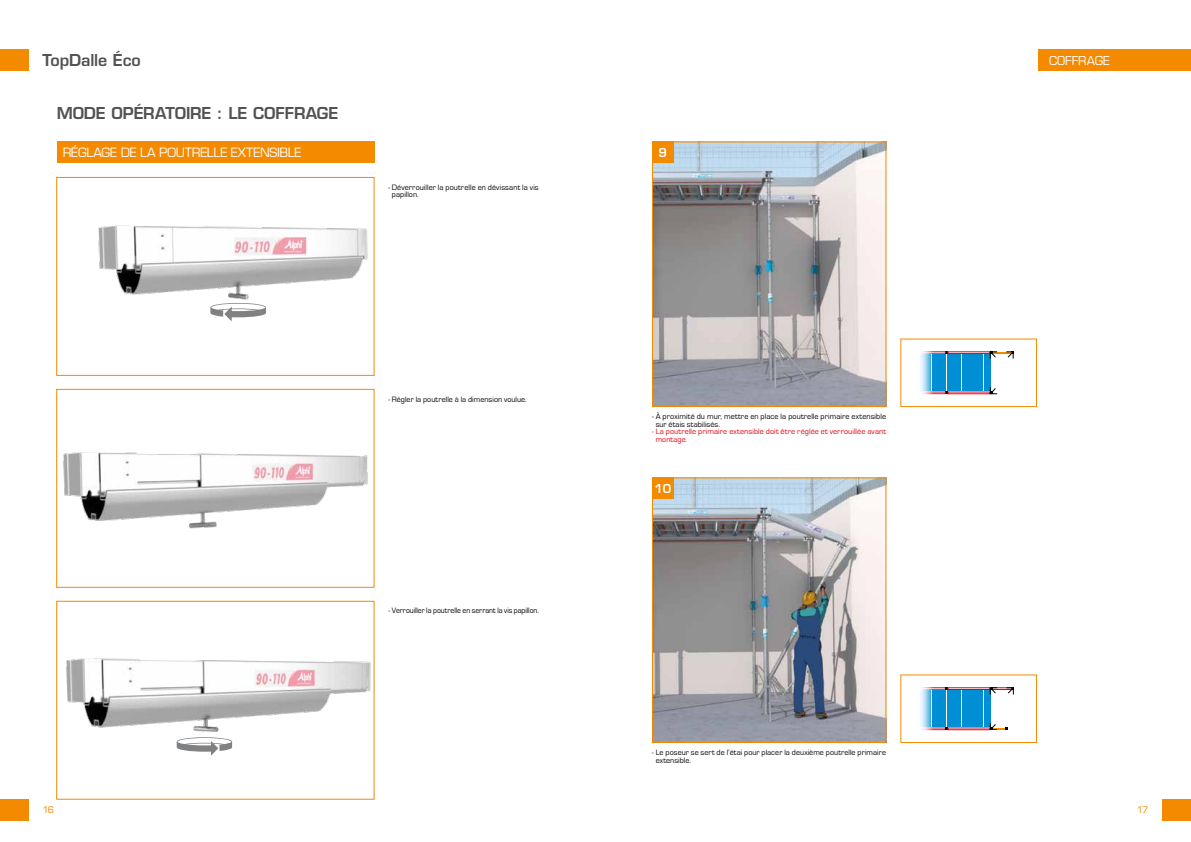
<style>
.page{position:relative;width:1191px;height:842px;background:#fff}
.page>*{position:absolute;margin:0;border:0;box-sizing:border-box;transform-origin:0 0}
.t1{font:600 16px "Eurostile LT Std";letter-spacing:-.005em;color:#525254}
.t2{font:14px "Eurostile";letter-spacing:-.01em;color:#fff}
.t3{font:12px "Eurostile LT Std";letter-spacing:-.005em;color:#fff}
.t4{font:600 12px "Eurostile LT Std";color:#fff}
.t5{font:9px "Eurostile LT Std";color:#f38a00}
.t6{font:8px/7.5px "Eurostile";letter-spacing:.005em;color:#000}
.t7{font:8px/7.5px "Eurostile";letter-spacing:.01em;color:#e30011}
.t8{font:8px "Eurostile";letter-spacing:.005em;color:#000;scale:.96 1}
</style>
<div class="page">
<div style="left:0;top:799px;width:28px;height:22px;background:#f38a00"></div>
<div style="left:1162px;top:799px;width:29px;height:22px;background:#f38a00"></div>
<div style="left:0;top:50px;width:28px;height:21px;background:#f38a00"></div>
<div style="left:1038px;top:50px;width:153px;height:21px;background:#f38a00"></div>
<div style="left:57px;top:142px;width:317px;height:21px;background:#f38a00"></div>
<div style="left:56px;top:177px;width:318px;height:199px;background:#fff;border:1px solid #f38a00"></div>
<img style="left:56px;top:210px;width:318px;height:102px">
<svg style="left:211px;top:303px;width:55px;height:18px"></svg>
<div style="left:56px;top:389px;width:318px;height:198px;background:#fff;border:1px solid #f38a00"></div>
<img style="left:56px;top:436px;width:318px;height:102px">
<div style="left:56px;top:601px;width:318px;height:198px;background:#fff;border:1px solid #f38a00"></div>
<img style="left:56px;top:641px;width:318px;height:102px">
<svg style="left:177px;top:737px;width:55px;height:19px"></svg>
<img style="left:654px;top:144px;width:230px;height:261px">
<div style="left:652px;top:142px;width:234px;height:265px;border:1px solid #f38a00"></div>
<img style="left:654px;top:480px;width:230px;height:261px">
<div style="left:652px;top:478px;width:234px;height:265px;border:1px solid #f38a00"></div>
<div style="left:652px;top:142px;width:21px;height:21px;background:#f38a00"></div>
<div style="left:652px;top:478px;width:21px;height:21px;background:#f38a00"></div>
<div style="left:947px;top:354px;width:6px;height:37px;background:#008fd4"></div>
<div style="left:954px;top:354px;width:7px;height:37px;background:#008fd4"></div>
<svg style="left:920px;top:354px;width:3px;height:37px"></svg>
<svg style="left:924px;top:354px;width:7px;height:37px"></svg>
<div style="left:962px;top:354px;width:6px;height:37px;background:#008fd4"></div>
<div style="left:932px;top:354px;width:6px;height:37px;background:#008fd4"></div>
<div style="left:969px;top:354px;width:6px;height:37px;background:#008fd4"></div>
<div style="left:939px;top:354px;width:6px;height:37px;background:#008fd4"></div>
<div style="left:976px;top:354px;width:7px;height:37px;background:#008fd4"></div>
<div style="left:984px;top:354px;width:6px;height:37px;background:#008fd4"></div>
<div style="left:947px;top:352px;width:43px;height:2px;border:1px solid #e30011"></div>
<svg style="left:990px;top:387px;width:8px;height:7px"></svg>
<svg style="left:990px;top:352px;width:23px;height:7px"></svg>
<div style="left:900px;top:339px;width:136px;height:68px;border:1px solid #f38a00"></div>
<svg style="left:920px;top:690px;width:3px;height:37px"></svg>
<svg style="left:924px;top:690px;width:7px;height:37px"></svg>
<div style="left:932px;top:690px;width:6px;height:37px;background:#008fd4"></div>
<div style="left:939px;top:690px;width:6px;height:37px;background:#008fd4"></div>
<div style="left:947px;top:690px;width:6px;height:37px;background:#008fd4"></div>
<div style="left:954px;top:690px;width:7px;height:37px;background:#008fd4"></div>
<div style="left:962px;top:690px;width:6px;height:37px;background:#008fd4"></div>
<div style="left:969px;top:690px;width:6px;height:37px;background:#008fd4"></div>
<div style="left:976px;top:690px;width:7px;height:37px;background:#008fd4"></div>
<div style="left:984px;top:690px;width:6px;height:37px;background:#008fd4"></div>
<div style="left:947px;top:687px;width:43px;height:3px;border:1px solid #e30011"></div>
<div style="left:947px;top:728px;width:43px;height:2px;border:1px solid #e30011"></div>
<div style="left:992px;top:687px;width:19px;height:3px;border:1px solid #e30011"></div>
<svg style="left:1005px;top:687px;width:8px;height:7px"></svg>
<svg style="left:990px;top:723px;width:17px;height:7px"></svg>
<svg style="left:990px;top:687px;width:8px;height:7px"></svg>
<div style="left:900px;top:675px;width:136px;height:68px;border:1px solid #f38a00"></div>
<h1 class="t1" style="left:43px;top:50px;width:100px">TopDalle Éco</h1>
<h3 class="t3" style="left:1049px;top:53px;width:62px">COFFRAGE</h3>
<h1 class="t1" style="left:57px;top:103px;width:283px">MODE OPÉRATOIRE : LE COFFRAGE</h1>
<h2 class="t2" style="left:63px;top:145px;width:240px">RÉGLAGE DE LA POUTRELLE EXTENSIBLE</h2>
<p class="t6" style="left:392px;top:183px;width:148px;text-indent:-4px">- Déverrouiller la poutrelle en dévissant la vis papillon.</p>
<p class="t6" style="left:388px;top:395px;width:140px">- Régler la poutrelle à la dimension voulue.</p>
<p class="t8" style="left:388px;top:606px;width:158px">- Verrouiller la poutrelle en serrant la vis papillon.</p>
<h3 class="t4" style="left:658px;top:145px;width:10px">9</h3>
<p class="t6" style="left:655px;top:413px;width:232px;text-indent:-4px">- À proximité du mur, mettre en place la poutrelle primaire extensible sur étais stabilisés.</p>
<p class="t7" style="left:655px;top:428px;width:232px;text-indent:-4px">- La poutrelle primaire extensible doit être réglée et verrouillée avant montage.</p>
<h3 class="t4" style="left:654px;top:481px;width:18px">10</h3>
<p class="t6" style="left:655px;top:749px;width:232px;text-indent:-4px">- Le poseur se sert de l’étai pour placer la deuxième poutrelle primaire extensible.</p>
<p class="t5" style="left:43px;top:805px;width:13px">16</p>
<p class="t5" style="left:1136px;top:805px;width:13px">17</p>
</div>
